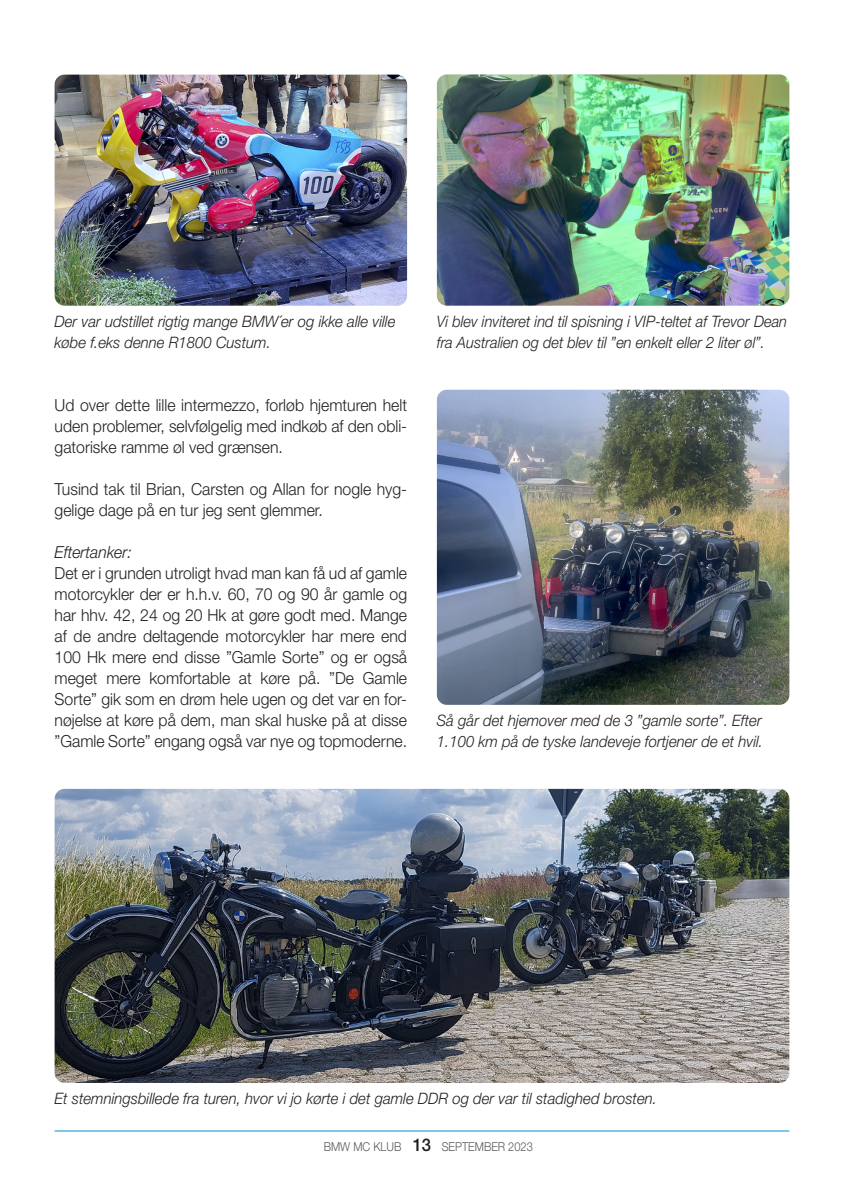
<style>
.page{position:relative;width:844px;height:1191px;background:#fff}
.page>*{position:absolute;margin:0;border:0;box-sizing:border-box;transform-origin:0 0}
.brødtekst_m_luft{font:300 16.62px/21px "Helvetica Neue LT Std";color:#231f20;text-align:justify;scale:.95 1}
.brødtekst_m_luft-2{font:italic 300 16.62px "Helvetica Neue LT Std";color:#231f20;scale:.95 1}
.t1{font:italic 300 15.75px/21px "Helvetica Neue LT Std";color:#231f20;scale:.95 1}
.t2{font:italic 300 15.75px/21px "Helvetica Neue LT Std";color:#231f20;scale:.93 1}
.t3{font:300 12.25px "Helvetica Neue LT Std";color:#57585a;scale:.9 1}
.s1{font-weight:500;font-size:17.5px;color:#231f20}
</style>
<div class="page">
<hr style="left:55px;top:1130px;width:734px;height:1px;background:#008fd5">
<img style="left:55px;top:75px;width:352px;height:231px">
<img style="left:437px;top:74px;width:352px;height:232px">
<img style="left:55px;top:789px;width:734px;height:294px">
<img style="left:437px;top:390px;width:352px;height:315px">
<p class="t1" style="left:55px;top:310px;width:360px">Der var udstillet rigtig mange BMW´er og ikke alle ville købe f.eks denne R1800 Custum.</p>
<p class="t2" style="left:437px;top:310px;width:378px">Vi blev inviteret ind til spisning i VIP-teltet af Trevor Dean fra Australien og det blev til ”en enkelt eller 2 liter øl”.</p>
<p class="brødtekst_m_luft" style="left:55px;top:394px;width:372px">Ud over dette lille intermezzo, forløb hjemturen helt uden problemer, selvfølgelig med indkøb af den obli&shy;gatoriske ramme øl ved grænsen.</p>
<p class="brødtekst_m_luft" style="left:55px;top:478px;width:372px">Tusind tak til Brian, Carsten og Allan for nogle hyg&shy;gelige dage på en tur jeg sent glemmer.</p>
<p class="brødtekst_m_luft-2" style="left:55px;top:542px;width:83px">Eftertanker:</p>
<p class="brødtekst_m_luft" style="left:55px;top:562px;width:372px">Det er i grunden utroligt hvad man kan få ud af gamle motorcykler der er h.h.v. 60, 70 og 90 år gamle og har hhv. 42, 24 og 20 Hk at gøre godt med. Mange af de andre deltagende motorcykler har mere end 100 Hk mere end disse ”Gamle Sorte” og er også meget mere komfortable at køre på. ”De Gamle Sorte” gik som en drøm hele ugen og det var en for&shy;nøjelse at køre på dem, man skal huske på at disse ”Gamle Sorte” engang også var nye og topmoderne.</p>
<p class="t1" style="left:437px;top:709px;width:345px">Så går det hjemover med de 3 ”gamle sorte”. Efter<br>1.100 km på de tyske landeveje fortjener de et hvil.</p>
<p class="t1" style="left:55px;top:1087px;width:635px">Et stemningsbillede fra turen, hvor vi jo kørte i det gamle DDR og der var til stadighed brosten.</p>
<p class="t3" style="left:323px;top:1139px;width:234px">BMW MC KLUB <span class="s1">13</span> SEPTEMBER 2023</p>
</div>
